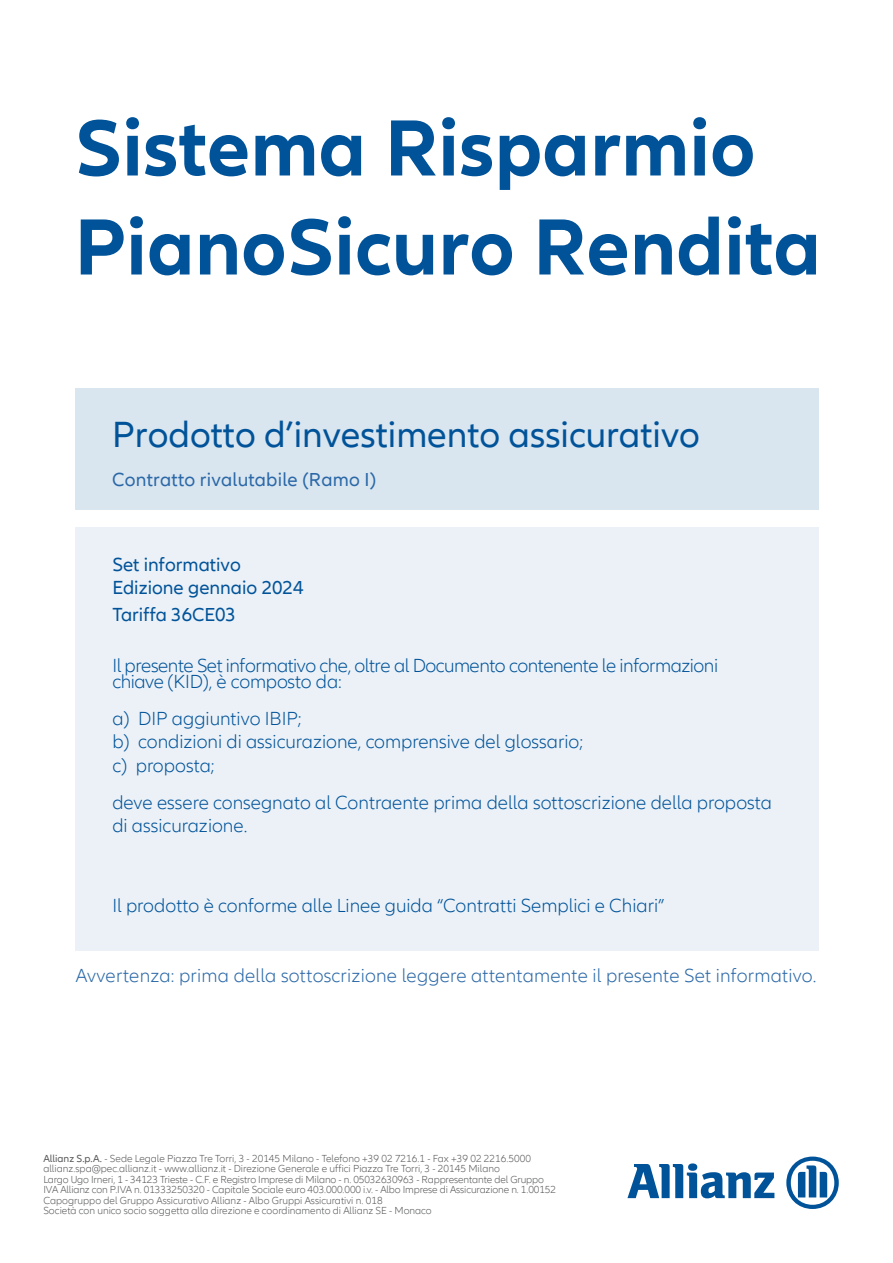
<style>
.page{position:relative;width:893px;height:1263px;background:#fff}
.page>*{position:absolute;margin:0;border:0;box-sizing:border-box;transform-origin:0 0}
.t1{font:700 82.5px/99px "Allianz Neo";color:#015399}
.t2{font:37.5px "Allianz Neo";color:#015399}
.t3{font:300 19.5px/23.4px "Allianz Neo";color:#015399}
.t4{font:300 19.5px/16.2px "Allianz Neo";letter-spacing:-.025em;color:#015399}
.t5{font:300 19.5px "Allianz Neo";letter-spacing:.01em;color:#2a68a7}
.t6{font:19.5px/23.4px "Allianz Neo";color:#015399}
.t7{font:19.5px "Allianz Neo";letter-spacing:.01em;color:#2a68a7}
.t8{font:300 10.5px/10.5px "Allianz Neo";color:#57585a}
.s1{font-weight:400}
</style>
<div class="page">
<div style="left:75px;top:527px;width:743px;height:423px;background:#ebf1f7"></div>
<div style="left:75px;top:389px;width:743px;height:121px;background:#d9e5ef"></div>
<svg style="left:627px;top:1163px;width:147px;height:35px"></svg>
<svg style="left:786px;top:1156px;width:53px;height:53px"></svg>
<h1 class="t1" style="left:75px;top:100px;width:748px">Sistema Risparmio<br>PianoSicuro Rendita</h1>
<h2 class="t2" style="left:112px;top:413px;width:589px">Prodotto d’investimento assicurativo</h2>
<h3 class="t7" style="left:112px;top:468px;width:265px">Contratto rivalutabile (Ramo I)</h3>
<h3 class="t6" style="left:112px;top:553px;width:193px">Set informativo<br>Edizione gennaio 2024</h3>
<h3 class="t6" style="left:112px;top:603px;width:125px">Tariffa 36CE03</h3>
<h3 class="t4" style="left:112px;top:658px;width:607px">Il presente Set informativo che, oltre al Documento contenente le informazioni chiave (KID), è composto da:</h3>
<h3 class="t3" style="left:112px;top:707px;width:472px">a) DIP aggiuntivo IBIP;<br>b) condizioni di assicurazione, comprensive del glossario; c) proposta;</h3>
<h3 class="t3" style="left:112px;top:791px;width:661px">deve essere consegnato al Contraente prima della sottoscrizione della proposta di assicurazione.</h3>
<h3 class="t3" style="left:112px;top:895px;width:554px">Il prodotto è conforme alle Linee guida “Contratti Semplici e Chiari”</h3>
<h3 class="t5" style="left:76px;top:965px;width:742px">Avvertenza: prima della sottoscrizione leggere attentamente il presente Set informativo.</h3>
<p class="t8" style="left:43px;top:1153px;width:514px"><span class="s1">Allianz S.p.A.</span> - Sede Legale Piazza Tre Torri, 3 - 20145 Milano - Telefono +39 02 7216.1 - Fax +39 02 2216.5000 allianz.spa@pec.allianz.it - www.allianz.it - Direzione Generale e uffici Piazza Tre Torri, 3 - 20145 Milano<br>Largo Ugo Irneri, 1 - 34123 Trieste - C.F. e Registro Imprese di Milano - n. 05032630963 - Rappresentante del Gruppo IVA Allianz con P.IVA n. 01333250320 - Capitale Sociale euro 403.000.000 i.v. - Albo Imprese di Assicurazione n. 1.00152<br>Capogruppo del Gruppo Assicurativo Allianz - Albo Gruppi Assicurativi n. 018<br>Società con unico socio soggetta alla direzione e coordinamento di Allianz SE - Monaco</p>
</div>
